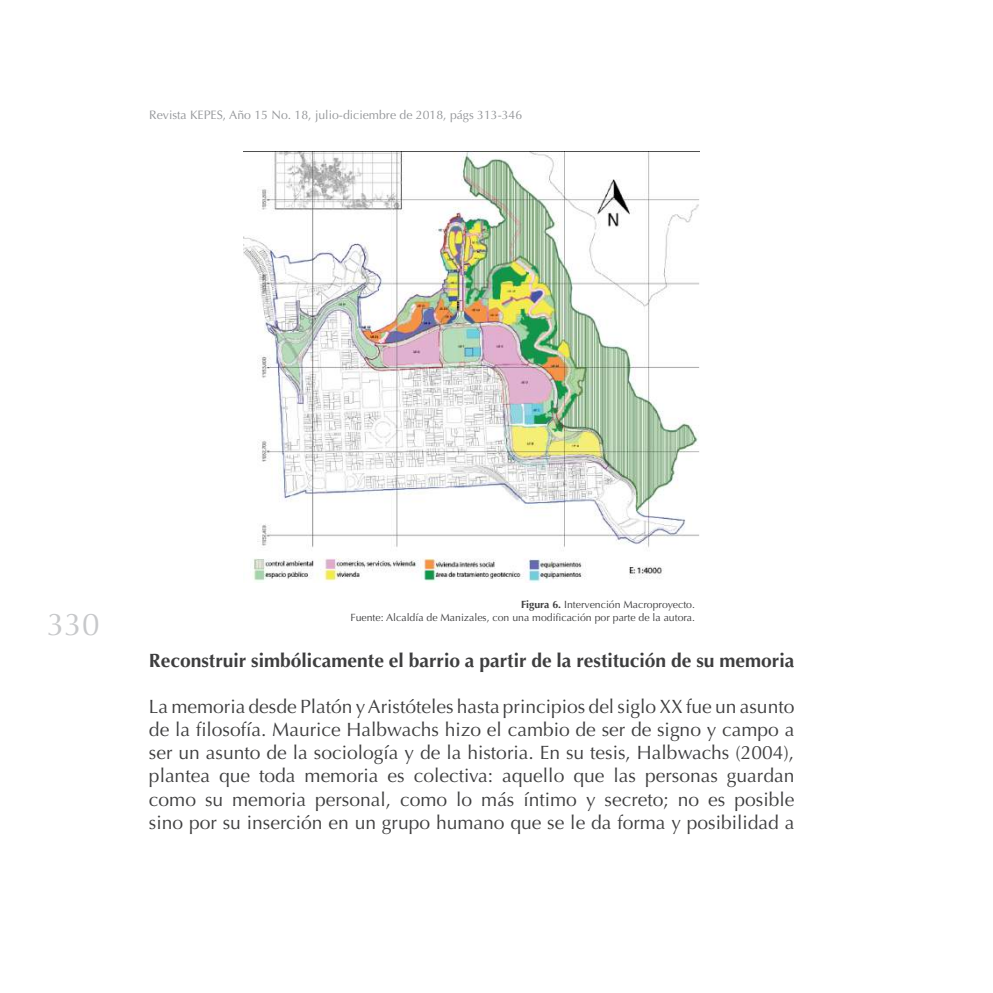
<style>
.page{position:relative;width:993px;height:993px;background:#fff}
.page>*{position:absolute;margin:0;border:0;box-sizing:border-box;transform-origin:0 0}
.t1{font:31.5px "Optima";color:#c7c8ca}
.t2{font:19.25px/23.1px "Optima";color:#3e3e3f;text-align:justify}
.t3{font:700 19.25px "Optima";color:#3e3e3f}
.t4{font:12.25px "Optima";color:#939598}
.t5{font:10.5px/12.6px "Optima";color:#3e3e3f;text-align:right}
.s1{font-weight:700}
</style>
<div class="page">
<img style="left:243px;top:151px;width:456px;height:431px">
<p class="t4" style="left:149px;top:108px;width:374px">Revista KEPES, Año 15 No. 18, julio-diciembre de 2018, págs 313-346</p>
<h1 class="t1" style="left:47px;top:606px;width:54px">330</h1>
<p class="t5" style="left:350px;top:598px;width:346px"><span class="s1">Figura 6.</span> Intervención Macroproyecto.<br>Fuente: Alcaldía de Manizales, con una modificación por parte de la autora.</p>
<p class="t3" style="left:149px;top:649px;width:646px">Reconstruir simbólicamente el barrio a partir de la restitución de su memoria</p>
<p class="t2" style="left:149px;top:695px;width:646px">La memoria desde Platón y Aristóteles hasta principios del siglo XX fue un asunto de la filosofía. Maurice Halbwachs hizo el cambio de ser de signo y campo a ser un asunto de la sociología y de la historia. En su tesis, Halbwachs (2004), plantea que toda memoria es colectiva: aquello que las personas guardan como su memoria personal, como lo más íntimo y secreto; no es posible sino por su inserción en un grupo humano que se le da forma y posibilidad a</p>
</div>
